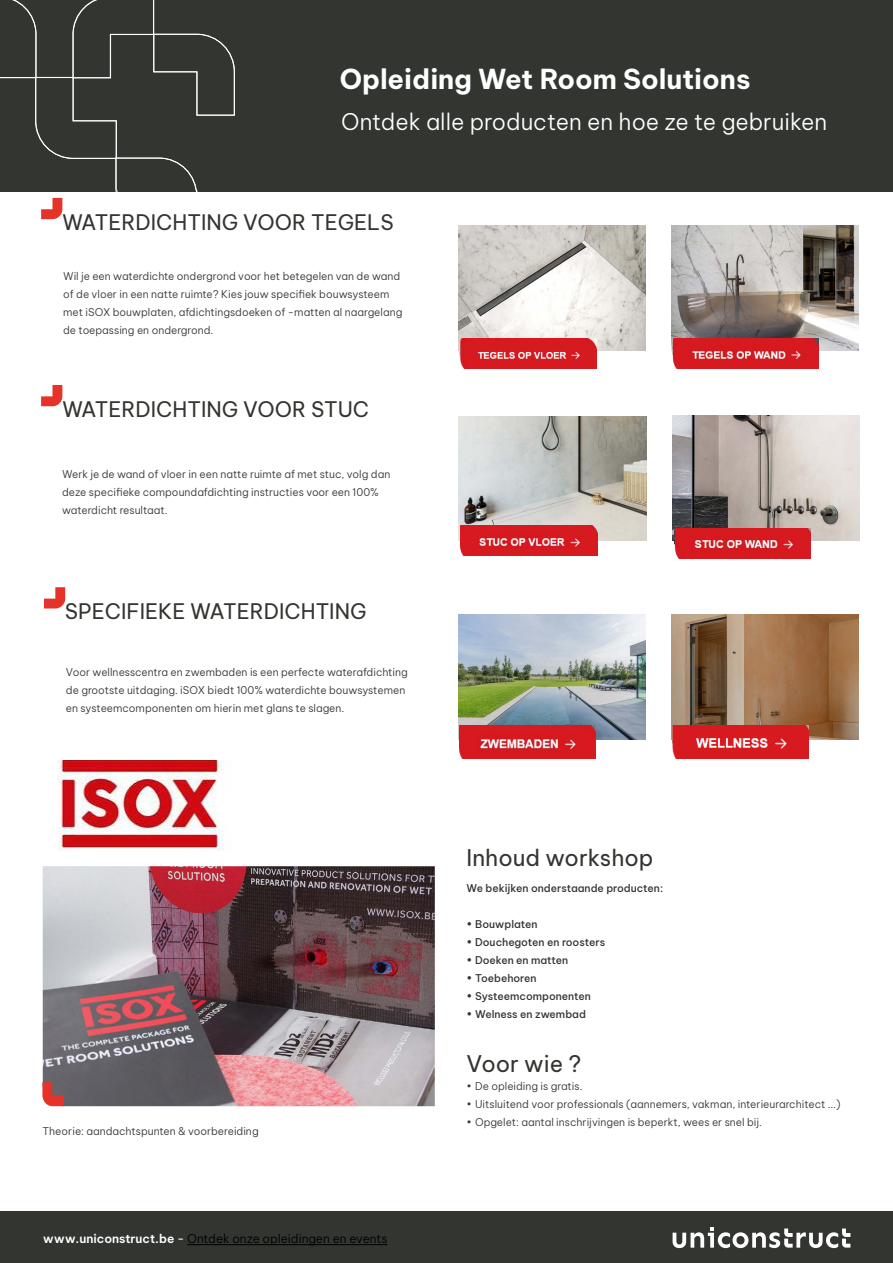
<style>
.page{position:relative;width:893px;height:1263px;background:#fff}
.page>*{position:absolute;margin:0;border:0;box-sizing:border-box;transform-origin:0 0}
.t1{font:700 36px "Be Vietnam Pro";color:#fff}
.t2{font:700 27px "Be Vietnam Pro";color:#fff}
.t3{font:300 22.5px "Be Vietnam Pro";color:#fff}
.t4{font:22.5px "Be Vietnam Pro";color:#323530}
.t5{font:21px "Be Vietnam Pro";color:#323530}
.t6{font:300 12px "Be Vietnam Pro";color:#000}
.t7{font:300 10.5px/18px "Be Vietnam Pro";color:#323530}
.t8{font:500 10.5px "Be Vietnam Pro";color:#323530}
.s1{font-weight:600;color:#fff}
.s2{font-weight:400;color:#fff}
</style>
<div class="page">
<div style="left:0;top:0;width:893px;height:189px;background:#323530"></div>
<div style="left:0;top:1212px;width:893px;height:51px;background:#323530"></div>
<hr style="left:187px;top:1244px;width:200px;height:1px;background:#000">
<svg style="left:673px;top:1227px;width:177px;height:21px"></svg>
<img style="left:43px;top:866px;width:392px;height:240px">
<svg style="left:42px;top:1082px;width:22px;height:24px"></svg>
<img style="left:58px;top:761px;width:166px;height:89px">
<svg style="left:0;top:0;width:236px;height:220px"></svg>
<img style="left:458px;top:225px;width:187px;height:125px">
<svg style="left:41px;top:385px;width:21px;height:21px"></svg>
<svg style="left:44px;top:587px;width:21px;height:21px"></svg>
<img style="left:459px;top:339px;width:137px;height:30px">
<img style="left:671px;top:225px;width:187px;height:125px">
<img style="left:673px;top:339px;width:145px;height:30px">
<img style="left:459px;top:416px;width:187px;height:125px">
<img style="left:673px;top:415px;width:187px;height:125px">
<img style="left:460px;top:526px;width:137px;height:30px">
<img style="left:674px;top:528px;width:136px;height:30px">
<img style="left:458px;top:615px;width:187px;height:124px">
<img style="left:671px;top:615px;width:187px;height:124px">
<img style="left:460px;top:726px;width:136px;height:32px">
<img style="left:673px;top:726px;width:135px;height:32px">
<h2 class="t2" style="left:340px;top:56px;width:412px">Opleiding Wet Room Solutions</h2>
<h1 class="t1" style="left:340px;top:54px;width:443px">Opleiding waterdichting</h1>
<h3 class="t3" style="left:341px;top:103px;width:488px">Ontdek alle producten en hoe ze te gebruiken</h3>
<h3 class="t5" style="left:62px;top:204px;width:333px">WATERDICHTING VOOR TEGELS</h3>
<p class="t7" style="left:63px;top:266px;width:341px">Wil je een waterdichte ondergrond voor het betegelen van de wand of de vloer in een natte ruimte? Kies jouw specifiek bouwsysteem met iSOX bouwplaten, afdichtingsdoeken of -matten al naargelang de toepassing en ondergrond.</p>
<h3 class="t5" style="left:62px;top:391px;width:309px">WATERDICHTING VOOR STUC</h3>
<p class="t7" style="left:62px;top:464px;width:330px">Werk je de wand of vloer in een natte ruimte af met stuc, volg dan deze specifieke compoundafdichting instructies voor een 100% waterdicht resultaat.</p>
<h3 class="t5" style="left:65px;top:594px;width:303px">SPECIFIEKE WATERDICHTING</h3>
<p class="t7" style="left:66px;top:662px;width:343px">Voor wellnesscentra en zwembaden is een perfecte waterafdichting de grootste uitdaging. iSOX biedt 100% waterdichte bouwsystemen en systeemcomponenten om hierin met glans te slagen.</p>
<p class="t7" style="left:42px;top:1121px;width:218px">Theorie: aandachtspunten &amp; voorbereiding</p>
<p class="t6" style="left:43px;top:1229px;width:346px"><span class="s1">www.uniconstruct.be</span> <span class="s2">-</span> Ontdek onze opleidingen en events</p>
<h3 class="t4" style="left:467px;top:839px;width:188px">Inhoud workshop</h3>
<p class="t8" style="left:467px;top:879px;width:198px">We bekijken onderstaande producten:</p>
<p class="t8" style="left:467px;top:915px;width:72px">• Bouwplaten</p>
<p class="t8" style="left:467px;top:933px;width:140px">• Douchegoten en roosters</p>
<p class="t8" style="left:467px;top:951px;width:103px">• Doeken en matten</p>
<p class="t8" style="left:467px;top:969px;width:72px">• Toebehoren</p>
<p class="t8" style="left:467px;top:987px;width:126px">• Systeemcomponenten</p>
<p class="t8" style="left:467px;top:1005px;width:121px">• Welness en zwembad</p>
<h3 class="t4" style="left:467px;top:1045px;width:116px">Voor wie ?</h3>
<p class="t7" style="left:467px;top:1076px;width:117px">• De opleiding is gratis.</p>
<p class="t7" style="left:467px;top:1094px;width:375px">• Uitsluitend voor professionals (aannemers, vakman, interieurarchitect ...)</p>
<p class="t7" style="left:467px;top:1112px;width:297px">• Opgelet: aantal inschrijvingen is beperkt, wees er snel bij.</p>
</div>
